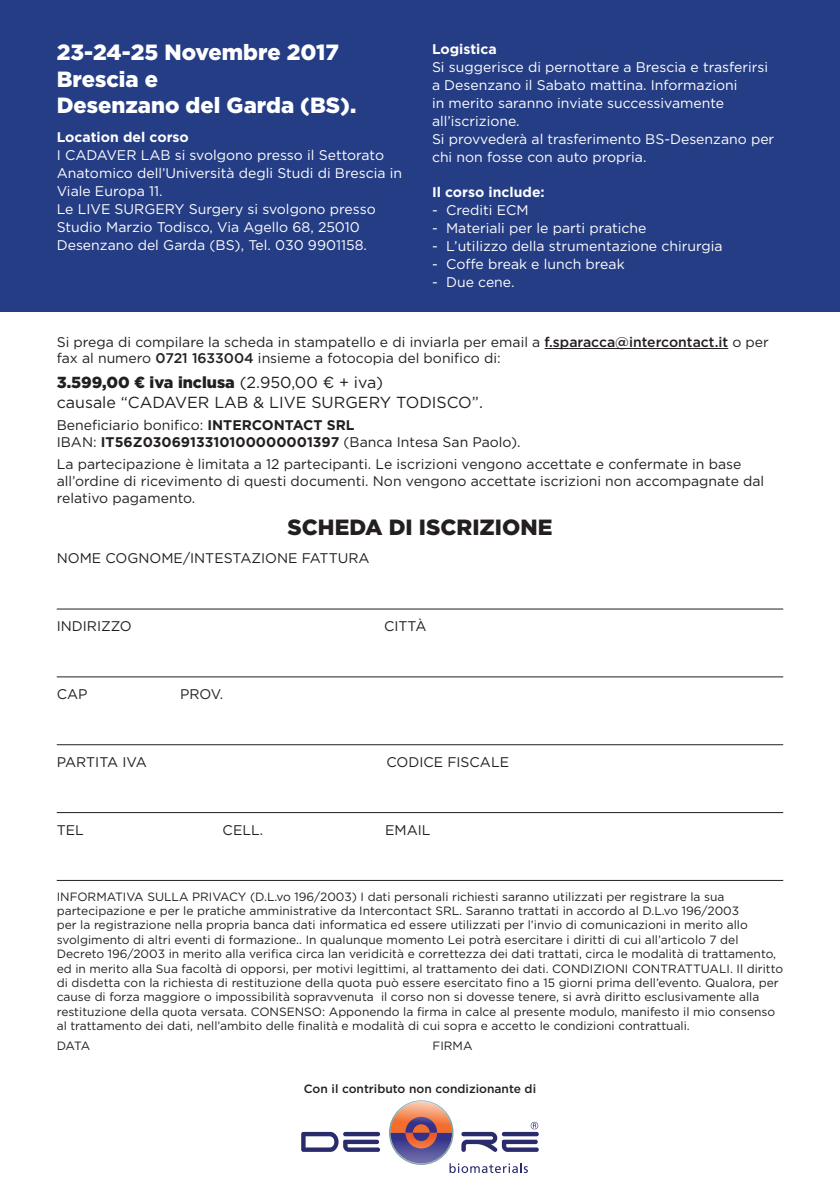
<style>
.page{position:relative;width:840px;height:1191px;background:#fff}
.page>*{position:absolute;margin:0;border:0;box-sizing:border-box;transform-origin:0 0}
.t1{font:900 22px/26.4px "Gotham";color:#fff}
.t2{font:900 22px "Gotham";color:#231f20}
.t3{font:16px/19.2px "Gotham";color:#231f20}
.t4{font:14px/18px "Gotham";color:#fff}
.t5{font:14px/16.8px "Gotham";color:#231f20}
.t6{font:700 14px "Gotham";color:#fff}
.t7{font:12px/14.4px "Gotham";color:#231f20}
.t8{font:500 12px "Gotham";color:#231f20}
.s1{font-weight:500}
.s2{font-weight:900}
.s3{font-weight:700}
</style>
<div class="page">
<div style="left:0;top:0;width:839px;height:312px;background:#253d84"></div>
<hr style="left:544px;top:348px;width:183px;height:1px;background:#231f20">
<hr style="left:57px;top:608px;width:725px;height:1px;background:#231f20">
<hr style="left:57px;top:676px;width:725px;height:1px;background:#231f20">
<hr style="left:57px;top:744px;width:725px;height:1px;background:#231f20">
<hr style="left:57px;top:812px;width:725px;height:1px;background:#231f20">
<hr style="left:57px;top:880px;width:725px;height:1px;background:#231f20">
<svg style="left:301px;top:1131px;width:79px;height:20px"></svg>
<svg style="left:390px;top:1102px;width:148px;height:71px"></svg>
<div style="left:389px;top:1100px;width:64px;height:65px;border:2px solid #81a0a6;border-radius:50%"></div>
<svg style="left:389px;top:1101px;width:63px;height:62px;background:#9f6975"></svg>
<hr style="left:839px;top:1098px;width:1px;height:93px;background:#253d84">
<h1 class="t1" style="left:57px;top:39px;width:301px">23-24-25 Novembre 2017<br>Brescia e<br>Desenzano del Garda (BS).</h1>
<p class="t6" style="left:57px;top:128px;width:134px">Location del corso</p>
<p class="t4" style="left:57px;top:146px;width:346px">I CADAVER LAB si svolgono presso il Settorato Anatomico dell’Università degli Studi di Brescia in Viale Europa 11.<br>Le LIVE SURGERY Surgery si svolgono presso Studio Marzio Todisco, Via Agello 68, 25010<br>Desenzano del Garda (BS), Tel. 030 9901158.</p>
<p class="t6" style="left:432px;top:39px;width:66px">Logistica</p>
<p class="t4" style="left:432px;top:57px;width:343px">Si suggerisce di pernottare a Brescia e trasferirsi a Desenzano il Sabato mattina. Informazioni<br>in merito saranno inviate successivamente all’iscrizione.<br>Si provvederà al trasferimento BS-Desenzano per chi non fosse con auto propria.</p>
<p class="t6" style="left:432px;top:182px;width:114px">Il corso include:</p>
<p class="t4" style="left:432px;top:200px;width:98px">- Crediti ECM</p>
<p class="t4" style="left:432px;top:218px;width:216px">- Materiali per le parti pratiche</p>
<p class="t4" style="left:432px;top:236px;width:292px">- L’utilizzo della strumentazione chirurgia</p>
<p class="t4" style="left:432px;top:254px;width:194px">- Coffe break e lunch break</p>
<p class="t4" style="left:432px;top:272px;width:84px">- Due cene.</p>
<p class="t5" style="left:57px;top:333px;width:713px">Si prega di compilare la scheda in stampatello e di inviarla per email a <span class="s1">f.sparacca@intercontact.it</span> o per fax al numero <span class="s1">0721 1633004</span> insieme a fotocopia del bonifico di:</p>
<h2 class="t3" style="left:57px;top:373px;width:427px"><span class="s2">3.599,00 € iva inclusa</span> (2.950,00 € + iva)<br>causale “CADAVER LAB &amp; LIVE SURGERY TODISCO”.</h2>
<p class="t5" style="left:57px;top:416px;width:465px">Beneficiario bonifico: <span class="s3">INTERCONTACT SRL<br></span>IBAN: <span class="s3">IT56Z0306913310100000001397</span> (Banca Intesa San Paolo).</p>
<p class="t5" style="left:57px;top:455px;width:708px">La partecipazione è limitata a 12 partecipanti. Le iscrizioni vengono accettate e confermate in base all’ordine di ricevimento di questi documenti. Non vengono accettate iscrizioni non accompagnate dal relativo pagamento.</p>
<h1 class="t2" style="left:287px;top:512px;width:266px">SCHEDA DI ISCRIZIONE</h1>
<p class="t5" style="left:57px;top:549px;width:314px">NOME COGNOME/INTESTAZIONE FATTURA</p>
<p class="t5" style="left:57px;top:617px;width:76px">INDIRIZZO</p>
<p class="t5" style="left:384px;top:617px;width:44px">CITTÀ</p>
<p class="t5" style="left:57px;top:685px;width:32px">CAP</p>
<p class="t5" style="left:180px;top:685px;width:45px">PROV.</p>
<p class="t5" style="left:57px;top:753px;width:91px">PARTITA IVA</p>
<p class="t5" style="left:386px;top:753px;width:124px">CODICE FISCALE</p>
<p class="t5" style="left:57px;top:821px;width:29px">TEL</p>
<p class="t5" style="left:222px;top:821px;width:42px">CELL.</p>
<p class="t5" style="left:385px;top:821px;width:47px">EMAIL</p>
<p class="t7" style="left:57px;top:889px;width:727px">INFORMATIVA SULLA PRIVACY (D.L.vo 196/2003) I dati personali richiesti saranno utilizzati per registrare la sua partecipazione e per le pratiche amministrative da Intercontact SRL. Saranno trattati in accordo al D.L.vo 196/2003<br>per la registrazione nella propria banca dati informatica ed essere utilizzati per l’invio di comunicazioni in merito allo svolgimento di altri eventi di formazione.. In qualunque momento Lei potrà esercitare i diritti di cui all’articolo 7 del Decreto 196/2003 in merito alla verifica circa lan veridicità e correttezza dei dati trattati, circa le modalità di trattamento, ed in merito alla Sua facoltà di opporsi, per motivi legittimi, al trattamento dei dati. CONDIZIONI CONTRATTUALI. Il diritto di disdetta con la richiesta di restituzione della quota può essere esercitato fino a 15 giorni prima dell’evento. Qualora, per cause di forza maggiore o impossibilità sopravvenuta il corso non si dovesse tenere, si avrà diritto esclusivamente alla restituzione della quota versata. CONSENSO: Apponendo la firma in calce al presente modulo, manifesto il mio consenso al trattamento dei dati, nell’ambito delle finalità e modalità di cui sopra e accetto le condizioni contrattuali.</p>
<p class="t7" style="left:57px;top:1038px;width:35px">DATA</p>
<p class="t7" style="left:432px;top:1038px;width:41px">FIRMA</p>
<p class="t8" style="left:304px;top:1080px;width:233px">Con il contributo non condizionante di</p>
</div>
